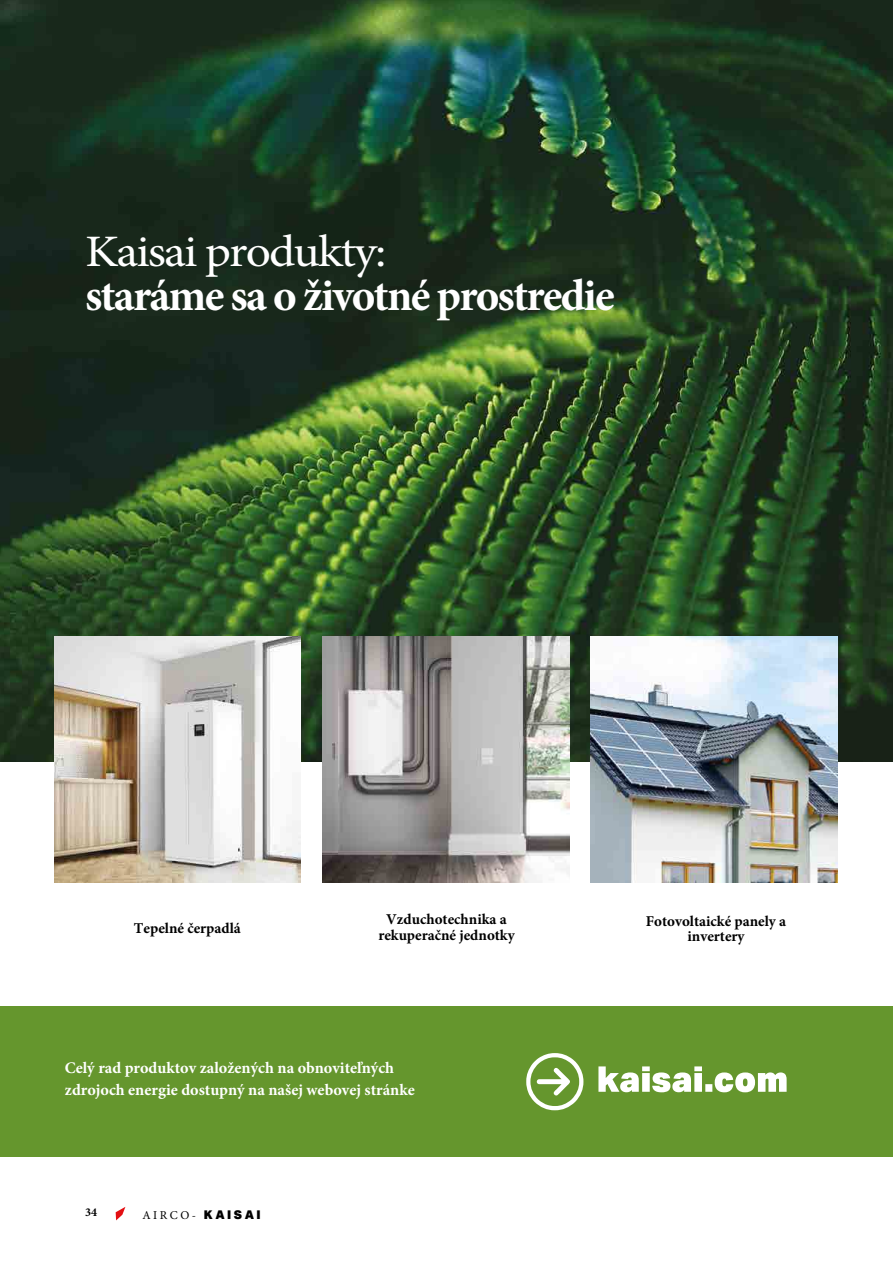
<style>
.page{position:relative;width:893px;height:1263px;background:#fff}
.page>*{position:absolute;margin:0;border:0;box-sizing:border-box;transform-origin:0 0}
.t1{font:700 45px "Minion Pro";letter-spacing:-.04em;color:#fff}
.t2{font:45px "Minion Pro";letter-spacing:-.035em;color:#fff;scale:1.1 1}
.t3{font:700 16.2px/22.5px "Minion Pro";color:#fff}
.t4{font:700 15px/15.3px "Minion Pro";color:#000;text-align:center}
.t5{font:12px "Minion Pro";letter-spacing:.21em;color:#000}
.t6{font:700 12px "Minion Pro";color:#000}
.s1{font-family:"Aktiv Grotesk";font-weight:900}
</style>
<div class="page">
<svg style="left:116px;top:1207px;width:9px;height:13px"></svg>
<img style="left:0;top:0;width:893px;height:761px">
<div style="left:0;top:1006px;width:893px;height:151px;background:#65962d"></div>
<svg style="left:526px;top:1053px;width:57px;height:57px"></svg>
<svg style="left:598px;top:1066px;width:189px;height:26px"></svg>
<img style="left:322px;top:636px;width:247px;height:247px">
<img style="left:54px;top:636px;width:247px;height:247px">
<img style="left:591px;top:636px;width:247px;height:247px">
<h1 class="t2" style="left:85px;top:221px;width:275px">Kaisai produkty:</h1>
<h1 class="t1" style="left:85px;top:264px;width:531px">staráme sa o životné prostredie</h1>
<p class="t4" style="left:378px;top:912px;width:138px">Vzduchotechnika a rekuperačné jednotky</p>
<p class="t4" style="left:134px;top:920px;width:108px">Tepelné čerpadlá</p>
<p class="t4" style="left:646px;top:913px;width:142px">Fotovoltaické panely a invertery</p>
<p class="t3" style="left:65px;top:1056px;width:351px">Celý rad produktov založených na obnoviteľných zdrojoch energie dostupný na našej webovej stránke</p>
<p class="t6" style="left:85px;top:1204px;width:13px">34</p>
<p class="t5" style="left:142px;top:1207px;width:120px">AIRCO- <span class="s1">KAISAI</span></p>
</div>
